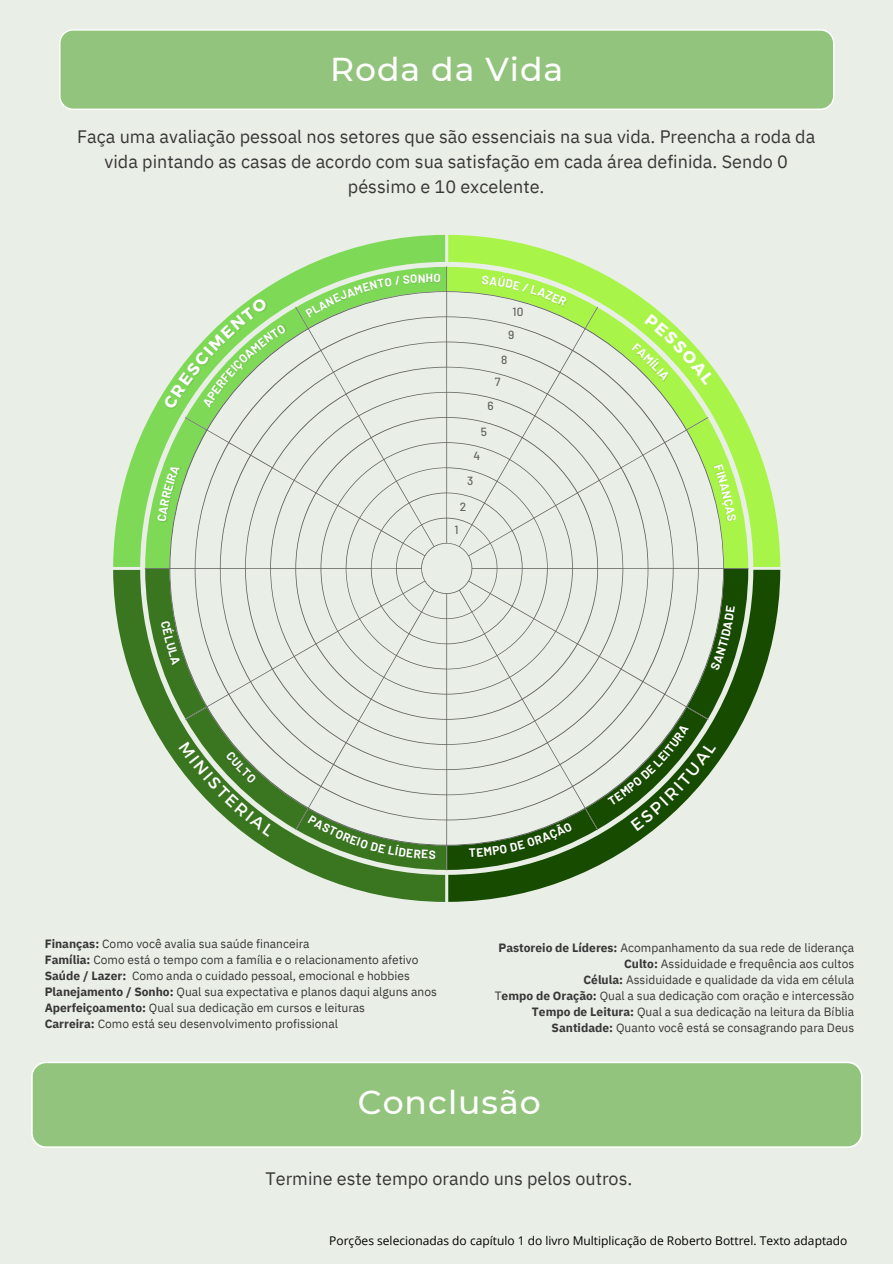
<style>
.page{position:relative;width:893px;height:1264px;background:#fff}
.page>*{position:absolute;margin:0;border:0;box-sizing:border-box;transform-origin:0 0}
.t1{font:500 33px "Montserrat";letter-spacing:.03em;color:#fff}
.t2{font:18px/24.8px "IBM Plex Sans";color:#373737;text-align:center}
.t3{font:12px/16px "IBM Plex Sans";color:#373737}
.t4{font:12px "Open Sans";color:#000}
.t5{font:500 11.85px "Barlow";color:#606060}
.t6{font:700 11.55px "Barlow";color:#fff}
.s1{font-weight:700}
</style>
<div class="page">
<div style="left:0;top:0;width:892px;height:1263px;background:#e9efe6"></div>
<div style="left:59px;top:29px;width:776px;height:81px;background:#93c47d"></div>
<svg style="left:113px;top:235px;width:332px;height:332px"></svg>
<svg style="left:113px;top:570px;width:332px;height:332px"></svg>
<svg style="left:448px;top:570px;width:332px;height:331px"></svg>
<svg style="left:448px;top:235px;width:332px;height:332px"></svg>
<img style="left:298px;top:261px;width:148px;height:6px">
<img style="left:301px;top:870px;width:140px;height:2px">
<div style="left:31px;top:1062px;width:832px;height:86px;background:#93c47d"></div>
<svg style="left:145px;top:267px;width:603px;height:603px"></svg>
<p class="t1" style="left:330px;top:49px;width:234px">Roda da Vida</p>
<h1 class="t2" style="left:77px;top:124px;width:739px">Faça uma avaliação pessoal nos setores que são essenciais na sua vida. Preencha a roda da vida pintando as casas de acordo com sua satisfação em cada área definida. Sendo 0 péssimo e 10 excelente.</h1>
<p class="t6" style="left:426px;top:271px;width:9px">H</p>
<p class="t5" style="left:512px;top:304px;width:13px">10</p>
<p class="t5" style="left:508px;top:327px;width:8px">9</p>
<p class="t5" style="left:501px;top:352px;width:8px">8</p>
<p class="t5" style="left:494px;top:374px;width:7px">7</p>
<p class="t5" style="left:487px;top:398px;width:8px">6</p>
<p class="t5" style="left:480px;top:424px;width:8px">5</p>
<p class="t5" style="left:473px;top:448px;width:8px">4</p>
<p class="t5" style="left:467px;top:473px;width:8px">3</p>
<p class="t5" style="left:460px;top:499px;width:8px">2</p>
<p class="t5" style="left:454px;top:522px;width:6px">1</p>
<p class="t3" style="left:45px;top:935px;width:394px"><span class="s1">Finanças:</span> Como você avalia sua saúde financeira<br><span class="s1">Família:</span> Como está o tempo com a família e o relacionamento afetivo <span class="s1">Saúde / Lazer:</span> Como anda o cuidado pessoal, emocional e hobbies <span class="s1">Planejamento / Sonho:</span> Qual sua expectativa e planos daqui alguns anos <span class="s1">Aperfeiçoamento:</span> Qual sua dedicação em cursos e leituras<br><span class="s1">Carreira:</span> Como está seu desenvolvimento profissional</p>
<p class="t3" style="left:494px;top:939px;width:361px;text-align:right"><span class="s1">Pastoreio de Líderes:</span> Acompanhamento da sua rede de liderança <span class="s1">Culto:</span> Assiduidade e frequência aos cultos<br><span class="s1">Célula:</span> Assiduidade e qualidade da vida em célula<br>T<span class="s1">empo de Oração:</span> Qual a sua dedicação com oração e intercessão <span class="s1">Tempo de Leitura:</span> Qual a sua dedicação na leitura da Bíblia <span class="s1">Santidade:</span> Quanto você está se consagrando para Deus</p>
<h1 class="t1" style="left:358px;top:1082px;width:185px">Conclusão</h1>
<h2 class="t2" style="left:265px;top:1165px;width:368px">Termine este tempo orando uns pelos outros.</h2>
<p class="t4" style="left:329px;top:1231px;width:519px">Porções selecionadas do capítulo 1 do livro Multiplicação de Roberto Bottrel. Texto adaptado</p>
</div>
